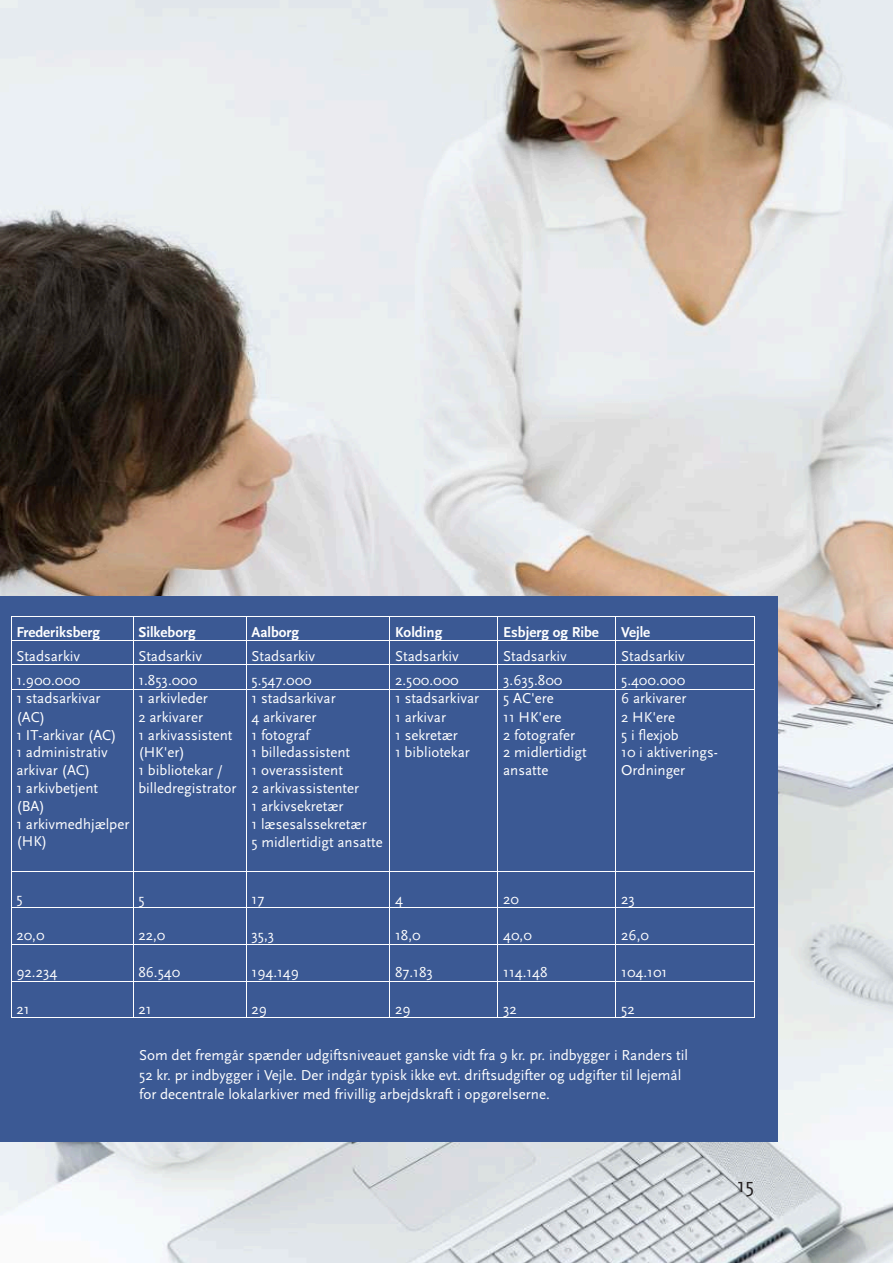
<style>
.page{position:relative;width:893px;height:1263px;background:#fff}
.page>*{position:absolute;margin:0;border:0;box-sizing:border-box;transform-origin:0 0}
.t1{font:21px "Scala Sans Caps";color:#231f20}
.t2{font:15px/18px "Scala Sans";color:#fff}
.t3{font:700 15px "Scala Sans LF";color:#fff}
</style>
<div class="page">
<img style="left:0;top:0;width:893px;height:1263px">
<div style="left:0;top:596px;width:777px;height:546px;background:#3b5994"></div>
<hr style="left:12px;top:616px;width:121px;height:1px;background:#fff">
<hr style="left:133px;top:616px;width:113px;height:1px;background:#fff">
<hr style="left:246px;top:616px;width:143px;height:1px;background:#fff">
<hr style="left:390px;top:616px;width:107px;height:1px;background:#fff">
<hr style="left:498px;top:616px;width:117px;height:1px;background:#fff">
<hr style="left:616px;top:616px;width:138px;height:1px;background:#fff">
<hr style="left:12px;top:640px;width:121px;height:1px;background:#fff">
<hr style="left:133px;top:640px;width:113px;height:1px;background:#fff">
<hr style="left:246px;top:640px;width:143px;height:1px;background:#fff">
<hr style="left:390px;top:640px;width:107px;height:1px;background:#fff">
<hr style="left:498px;top:640px;width:117px;height:1px;background:#fff">
<hr style="left:616px;top:640px;width:138px;height:1px;background:#fff">
<hr style="left:12px;top:664px;width:121px;height:1px;background:#fff">
<hr style="left:133px;top:664px;width:113px;height:1px;background:#fff">
<hr style="left:246px;top:664px;width:143px;height:1px;background:#fff">
<hr style="left:390px;top:664px;width:107px;height:1px;background:#fff">
<hr style="left:498px;top:664px;width:117px;height:1px;background:#fff">
<hr style="left:616px;top:664px;width:138px;height:1px;background:#fff">
<svg style="left:11px;top:616px;width:1px;height:73px"></svg>
<hr style="left:12px;top:689px;width:121px;height:1px;background:#fff">
<svg style="left:133px;top:617px;width:1px;height:72px"></svg>
<hr style="left:133px;top:689px;width:113px;height:1px;background:#fff">
<svg style="left:246px;top:617px;width:1px;height:72px"></svg>
<hr style="left:246px;top:689px;width:143px;height:1px;background:#fff">
<svg style="left:389px;top:616px;width:1px;height:73px"></svg>
<hr style="left:390px;top:689px;width:107px;height:1px;background:#fff">
<svg style="left:497px;top:616px;width:1px;height:73px"></svg>
<hr style="left:498px;top:689px;width:117px;height:1px;background:#fff">
<svg style="left:615px;top:616px;width:1px;height:73px"></svg>
<hr style="left:616px;top:689px;width:138px;height:1px;background:#fff">
<svg style="left:754px;top:616px;width:1px;height:73px"></svg>
<hr style="left:11px;top:689px;width:1px;height:182px;background:#fff">
<hr style="left:133px;top:689px;width:1px;height:182px;background:#fff">
<hr style="left:246px;top:689px;width:1px;height:182px;background:#fff">
<hr style="left:389px;top:689px;width:1px;height:182px;background:#fff">
<hr style="left:497px;top:689px;width:1px;height:182px;background:#fff">
<hr style="left:615px;top:689px;width:1px;height:182px;background:#fff">
<hr style="left:754px;top:689px;width:1px;height:182px;background:#fff">
<hr style="left:12px;top:871px;width:121px;height:1px;background:#fff">
<hr style="left:133px;top:871px;width:113px;height:1px;background:#fff">
<hr style="left:246px;top:871px;width:143px;height:1px;background:#fff">
<hr style="left:390px;top:871px;width:107px;height:1px;background:#fff">
<hr style="left:498px;top:871px;width:117px;height:1px;background:#fff">
<hr style="left:616px;top:871px;width:138px;height:1px;background:#fff">
<hr style="left:11px;top:871px;width:1px;height:36px;background:#fff">
<hr style="left:133px;top:871px;width:1px;height:36px;background:#fff">
<hr style="left:246px;top:871px;width:1px;height:36px;background:#fff">
<hr style="left:389px;top:871px;width:1px;height:36px;background:#fff">
<hr style="left:497px;top:871px;width:1px;height:36px;background:#fff">
<hr style="left:615px;top:871px;width:1px;height:36px;background:#fff">
<hr style="left:754px;top:871px;width:1px;height:36px;background:#fff">
<hr style="left:12px;top:907px;width:121px;height:1px;background:#fff">
<hr style="left:133px;top:907px;width:113px;height:1px;background:#fff">
<hr style="left:246px;top:907px;width:143px;height:1px;background:#fff">
<hr style="left:390px;top:907px;width:107px;height:1px;background:#fff">
<hr style="left:498px;top:907px;width:117px;height:1px;background:#fff">
<hr style="left:616px;top:907px;width:138px;height:1px;background:#fff">
<hr style="left:11px;top:908px;width:1px;height:36px;background:#fff">
<hr style="left:133px;top:908px;width:1px;height:36px;background:#fff">
<hr style="left:246px;top:908px;width:1px;height:36px;background:#fff">
<hr style="left:389px;top:908px;width:1px;height:36px;background:#fff">
<hr style="left:497px;top:908px;width:1px;height:36px;background:#fff">
<hr style="left:615px;top:908px;width:1px;height:36px;background:#fff">
<hr style="left:754px;top:908px;width:1px;height:36px;background:#fff">
<hr style="left:12px;top:944px;width:121px;height:1px;background:#fff">
<hr style="left:133px;top:944px;width:113px;height:1px;background:#fff">
<hr style="left:246px;top:944px;width:143px;height:1px;background:#fff">
<hr style="left:390px;top:944px;width:107px;height:1px;background:#fff">
<hr style="left:498px;top:944px;width:117px;height:1px;background:#fff">
<hr style="left:616px;top:944px;width:138px;height:1px;background:#fff">
<hr style="left:11px;top:945px;width:1px;height:36px;background:#fff">
<hr style="left:133px;top:945px;width:1px;height:36px;background:#fff">
<hr style="left:246px;top:945px;width:1px;height:36px;background:#fff">
<hr style="left:389px;top:945px;width:1px;height:36px;background:#fff">
<hr style="left:497px;top:945px;width:1px;height:36px;background:#fff">
<hr style="left:615px;top:945px;width:1px;height:36px;background:#fff">
<hr style="left:754px;top:945px;width:1px;height:36px;background:#fff">
<hr style="left:12px;top:981px;width:121px;height:1px;background:#fff">
<hr style="left:133px;top:981px;width:113px;height:1px;background:#fff">
<hr style="left:246px;top:981px;width:143px;height:1px;background:#fff">
<hr style="left:390px;top:981px;width:107px;height:1px;background:#fff">
<hr style="left:498px;top:981px;width:117px;height:1px;background:#fff">
<hr style="left:616px;top:981px;width:138px;height:1px;background:#fff">
<hr style="left:11px;top:981px;width:1px;height:36px;background:#fff">
<hr style="left:12px;top:1017px;width:121px;height:1px;background:#fff">
<hr style="left:133px;top:981px;width:1px;height:36px;background:#fff">
<hr style="left:133px;top:1017px;width:113px;height:1px;background:#fff">
<hr style="left:246px;top:981px;width:1px;height:36px;background:#fff">
<hr style="left:246px;top:1017px;width:143px;height:1px;background:#fff">
<hr style="left:389px;top:981px;width:1px;height:36px;background:#fff">
<hr style="left:390px;top:1017px;width:107px;height:1px;background:#fff">
<hr style="left:497px;top:981px;width:1px;height:36px;background:#fff">
<hr style="left:498px;top:1017px;width:117px;height:1px;background:#fff">
<hr style="left:615px;top:981px;width:1px;height:36px;background:#fff">
<hr style="left:616px;top:1017px;width:138px;height:1px;background:#fff">
<hr style="left:754px;top:981px;width:1px;height:36px;background:#fff">
<p class="t3" style="left:16px;top:625px;width:85px">Frederiksberg</p>
<p class="t3" style="left:138px;top:625px;width:59px">Silkeborg</p>
<p class="t3" style="left:251px;top:625px;width:49px">Aalborg</p>
<p class="t3" style="left:395px;top:625px;width:49px">Kolding</p>
<p class="t3" style="left:503px;top:625px;width:97px">Esbjerg og Ribe</p>
<p class="t3" style="left:621px;top:625px;width:31px">Vejle</p>
<p class="t2" style="left:16px;top:648px;width:65px">Stadsarkiv</p>
<p class="t2" style="left:138px;top:648px;width:65px">Stadsarkiv</p>
<p class="t2" style="left:251px;top:648px;width:65px">Stadsarkiv</p>
<p class="t2" style="left:395px;top:648px;width:65px">Stadsarkiv</p>
<p class="t2" style="left:503px;top:648px;width:65px">Stadsarkiv</p>
<p class="t2" style="left:621px;top:648px;width:65px">Stadsarkiv</p>
<p class="t2" style="left:16px;top:672px;width:66px">1.900.000</p>
<p class="t2" style="left:138px;top:672px;width:60px">1.853.000</p>
<p class="t2" style="left:251px;top:672px;width:62px">5.547.000</p>
<p class="t2" style="left:395px;top:672px;width:65px">2.500.000</p>
<p class="t2" style="left:503px;top:672px;width:61px">3.635.800</p>
<p class="t2" style="left:621px;top:672px;width:66px">5.400.000</p>
<p class="t2" style="left:16px;top:691px;width:115px">1 stadsarkivar (AC)<br>1 IT-arkivar (AC)<br>1 administrativ arkivar (AC)<br>1 arkivbetjent (BA)<br>1 arkivmedhjælper</p>
<p class="t2" style="left:16px;top:833px;width:32px">(HK)</p>
<p class="t2" style="left:138px;top:691px;width:100px">1 arkivleder<br>2 arkivarer<br>1 arkivassistent (HK'er)<br>1 bibliotekar / billedregistrator</p>
<p class="t2" style="left:251px;top:691px;width:133px">1 stadsarkivar<br>4 arkivarer<br>1 fotograf<br>1 billedassistent<br>1 overassistent<br>2 arkivassistenter<br>1 arkivsekretær<br>1 læsesalssekretær<br>5 midlertidigt ansatte</p>
<p class="t2" style="left:395px;top:691px;width:86px">1 stadsarkivar<br>1 arkivar<br>1 sekretær<br>1 bibliotekar</p>
<p class="t2" style="left:503px;top:691px;width:85px">5 AC'ere<br>11 HK'ere<br>2 fotografer<br>2 midlertidigt ansatte</p>
<p class="t2" style="left:621px;top:691px;width:98px">6 arkivarer<br>2 HK'ere<br>5 i flexjob<br>10 i aktiverings-<br>Ordninger</p>
<p class="t2" style="left:16px;top:891px;width:8px">5</p>
<p class="t2" style="left:138px;top:891px;width:8px">5</p>
<p class="t2" style="left:251px;top:891px;width:14px">17</p>
<p class="t2" style="left:395px;top:891px;width:9px">4</p>
<p class="t2" style="left:503px;top:891px;width:17px">20</p>
<p class="t2" style="left:621px;top:891px;width:15px">23</p>
<p class="t2" style="left:16px;top:927px;width:30px">20,0</p>
<p class="t2" style="left:138px;top:927px;width:29px">22,0</p>
<p class="t2" style="left:251px;top:927px;width:24px">35,3</p>
<p class="t2" style="left:395px;top:927px;width:27px">18,0</p>
<p class="t2" style="left:503px;top:927px;width:30px">40,0</p>
<p class="t2" style="left:621px;top:927px;width:29px">26,0</p>
<p class="t2" style="left:16px;top:964px;width:42px">92.234</p>
<p class="t2" style="left:138px;top:964px;width:43px">86.540</p>
<p class="t2" style="left:251px;top:964px;width:49px">194.149</p>
<p class="t2" style="left:395px;top:964px;width:39px">87.183</p>
<p class="t2" style="left:503px;top:964px;width:46px">114.148</p>
<p class="t2" style="left:621px;top:964px;width:48px">104.101</p>
<p class="t2" style="left:16px;top:1001px;width:15px">21</p>
<p class="t2" style="left:138px;top:1001px;width:15px">21</p>
<p class="t2" style="left:251px;top:1001px;width:17px">29</p>
<p class="t2" style="left:395px;top:1001px;width:17px">29</p>
<p class="t2" style="left:503px;top:1001px;width:15px">32</p>
<p class="t2" style="left:621px;top:1001px;width:15px">52</p>
<p class="t2" style="left:139px;top:1047px;width:550px;line-height:19.4px">Som det fremgår spænder udgiftsniveauet ganske vidt fra 9 kr. pr. indbygger i Randers til<br>52 kr. pr indbygger i Vejle. Der indgår typisk ikke evt. driftsudgifter og udgifter til lejemål for decentrale lokalarkiver med frivillig arbejdskraft i opgørelserne.</p>
<h1 class="t1" style="left:737px;top:1176px;width:18px">15</h1>
</div>
